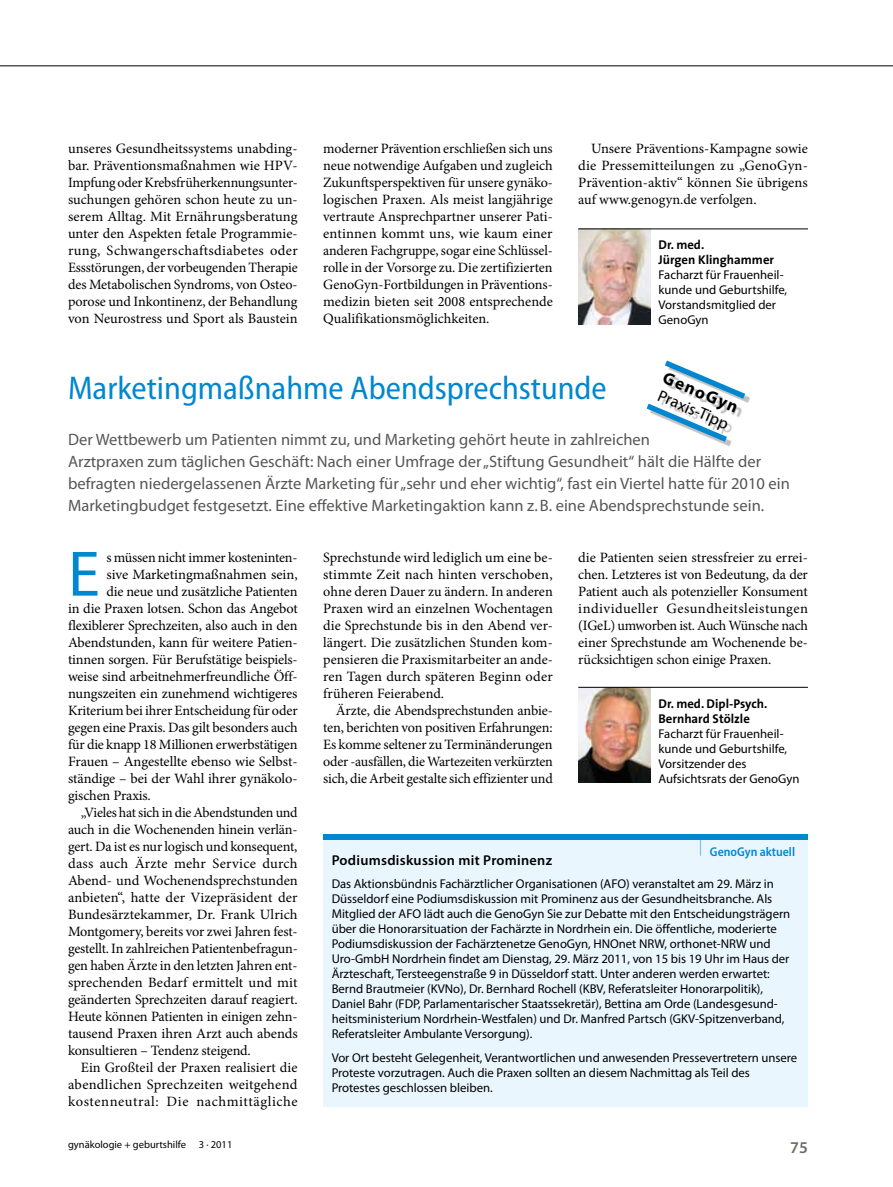
<style>
.page{position:relative;width:893px;height:1187px;background:#fff}
.page>*{position:absolute;margin:0;border:0;box-sizing:border-box;transform-origin:0 0}
.t1{font:64.65px "Myriad Pro";color:#0087cf}
.t2{font:semi-condensed 33px "Myriad Pro";color:#0087cf}
.t3{font:700 17.25px "Myriad Pro";color:#000}
.t4{font:16.5px/21.8px "Myriad Pro";color:#565655}
.t5{font:16.5px "Myriad Pro";color:#000}
.t6{font:600 16.5px "Myriad Pro";color:#6e6d67}
.t7{font:14.25px/17px "Minion Pro";letter-spacing:-.005em;color:#000;text-align:justify}
.t8{font:14.25px "Minion Pro";letter-spacing:.015em;color:#000}
.t9{font:14.25px "Minion Pro";letter-spacing:.04em;color:#000}
.t10{font:600 14.25px "Myriad Pro";letter-spacing:.02em;color:#000}
.t11{font:12.75px/15px "Myriad Pro";letter-spacing:-.005em;color:#000}
.t12{font:700 12.75px/15px "The Sans";color:#000}
.t13{font:600 semi-condensed 12.75px "Myriad Pro";color:#0087cf}
.t14{font:10.5px "Myriad Pro";color:#000}
</style>
<div class="page">
<hr style="left:0;top:66px;width:893px;height:1px;background:#000">
<div style="left:650px;top:364px;width:100px;height:83px;background:#000;opacity:.25"></div>
<svg style="left:647px;top:360px;width:98px;height:82px"></svg>
<div style="left:323px;top:833px;width:485px;height:273px;background:#eaf6fe"></div>
<div style="left:323px;top:833px;width:485px;height:6px;background:#0087cf"></div>
<img style="left:578px;top:230px;width:72px;height:94px">
<hr style="left:578px;top:229px;width:230px;height:1px;background:#000">
<img style="left:578px;top:688px;width:72px;height:94px">
<hr style="left:578px;top:687px;width:230px;height:1px;background:#000">
<p class="t7" style="left:68px;top:140px;width:231px;text-align:left">unseres Gesundheitssystems unabding&shy;bar. Präventionsmaßnahmen wie HPV-Impfung oder Krebsfrüherkennungsunter&shy;suchungen gehören schon heute zu un&shy;serem Alltag. Mit Ernährungsberatung unter den Aspekten fetale Programmie&shy;rung, Schwangerschaftsdiabetes oder Essstörungen, der vorbeugenden Therapie des Metabolischen Syndroms, von Osteo&shy;porose und Inkontinenz, der Behandlung von Neurostress und Sport als Baustein</p>
<p class="t7" style="left:323px;top:140px;width:231px">moderner Prävention erschließen sich uns neue notwendige Aufgaben und zugleich Zukunftsperspektiven für unsere gynäko&shy;logischen Praxen. Als meist langjährige vertraute Ansprechpartner unserer Pati&shy;entinnen kommt uns, wie kaum einer anderen Fachgruppe, sogar eine Schlüssel&shy;rolle in der Vorsorge zu. Die zertifizierten GenoGyn-Fortbildungen in Präventions&shy;medizin bieten seit 2008 entsprechende Qualifikationsmöglichkeiten.</p>
<p class="t7" style="left:578px;top:140px;width:231px;text-indent:13px">Unsere Präventions-Kampagne sowie die Pressemitteilungen zu „GenoGyn-Prävention-aktiv“ können Sie übrigens auf www.genogyn.de verfolgen.</p>
<p class="t12" style="left:659px;top:238px;width:117px">Dr. med.<br>Jürgen Klinghammer</p>
<p class="t11" style="left:659px;top:267px;width:130px">Facharzt für Frauenheil&shy;kunde und Geburtshilfe,<br>Vorstandsmitglied der<br>GenoGyn</p>
<p class="t3" style="left:668px;top:366px;width:82px;rotate:23deg">GenoGyn</p>
<h2 class="t2" style="left:68px;top:370px;width:540px">Marketingmaßnahme Abendsprechstunde</h2>
<p class="t4" style="left:68px;top:428px;width:723px">Der Wettbewerb um Patienten nimmt zu, und Marketing gehört heute in zahlreichen<br>Arztpraxen zum täglichen Geschäft: Nach einer Umfrage der „Stiftung Gesundheit“ hält die Hälfte der befragten niedergelassenen Ärzte Marketing für „sehr und eher wichtig“, fast ein Viertel hatte für 2010 ein Marketingbudget festgesetzt. Eine effektive Marketingaktion kann z.B. eine Abendsprechstunde sein.</p>
<h1 class="t1" style="left:68px;top:534px;width:33px">E</h1>
<p class="t7" style="left:106px;top:548px;width:193px">s müssen nicht immer kosteninten-</p>
<p class="t5" style="left:663px;top:385px;width:77px;rotate:23deg">Praxis-Tipp</p>
<p class="t7" style="left:323px;top:548px;width:231px">Sprechstunde wird lediglich um eine be&shy;stimmte Zeit nach hinten verschoben, ohne deren Dauer zu ändern. In anderen Praxen wird an einzelnen Wochentagen die Sprechstunde bis in den Abend ver&shy;längert. Die zusätzlichen Stunden kom&shy;pensieren die Praxismitarbeiter an ande&shy;ren Tagen durch späteren Beginn oder früheren Feierabend.</p>
<p class="t7" style="left:323px;top:701px;width:231px;text-indent:13px">Ärzte, die Abendsprechstunden anbie&shy;ten, berichten von positiven Erfahrungen:<br>Es komme seltener zu Terminänderungen oder -ausfällen, die Wartezeiten verkürzten sich, die Arbeit gestalte sich effizienter und</p>
<p class="t7" style="left:578px;top:548px;width:231px">die Patienten seien stressfreier zu errei&shy;chen. Letzteres ist von Bedeutung, da der Patient auch als potenzieller Konsument individueller Gesundheitsleistungen (IGeL) umworben ist. Auch Wünsche nach einer Sprechstunde am Wochenende be&shy;rücksichtigen schon einige Praxen.</p>
<p class="t12" style="left:659px;top:696px;width:110px">Dr. med. Dipl-Psych.<br>Bernhard Stölzle</p>
<p class="t11" style="left:659px;top:725px;width:143px">Facharzt für Frauenheil&shy;kunde und Geburtshilfe,<br>Vorsitzender des<br>Aufsichtsrats der GenoGyn</p>
<p class="t7" style="left:106px;top:565px;width:193px">sive Marketingmaßnahmen sein,</p>
<p class="t7" style="left:106px;top:582px;width:193px">die neue und zusätzliche Patienten</p>
<p class="t7" style="left:68px;top:599px;width:231px">in die Praxen lotsen. Schon das Angebot</p>
<p class="t7" style="left:68px;top:616px;width:231px">flexiblerer Sprechzeiten, also auch in den</p>
<p class="t7" style="left:68px;top:633px;width:231px">Abendstunden, kann für weitere Patien-</p>
<p class="t7" style="left:68px;top:650px;width:231px">tinnen sorgen. Für Berufstätige beispiels-</p>
<p class="t7" style="left:68px;top:667px;width:231px">weise sind arbeitnehmerfreundliche Öff-</p>
<p class="t7" style="left:68px;top:684px;width:231px">nungszeiten ein zunehmend wichtigeres</p>
<p class="t7" style="left:68px;top:701px;width:231px">Kriterium bei ihrer Entscheidung für oder</p>
<p class="t7" style="left:68px;top:718px;width:231px">gegen eine Praxis. Das gilt besonders auch</p>
<p class="t7" style="left:68px;top:735px;width:231px">für die knapp 18 Millionen erwerbstätigen</p>
<p class="t7" style="left:68px;top:752px;width:231px">Frauen – Angestellte ebenso wie Selbst-</p>
<p class="t7" style="left:68px;top:769px;width:231px">ständige – bei der Wahl ihrer gynäkolo-</p>
<p class="t7" style="left:68px;top:786px;width:84px">gischen Praxis.</p>
<p class="t7" style="left:81px;top:803px;width:218px">„Vieles hat sich in die Abendstunden und</p>
<p class="t7" style="left:68px;top:820px;width:231px">auch in die Wochenenden hinein verlän-</p>
<p class="t7" style="left:68px;top:837px;width:231px">gert. Da ist es nur logisch und konsequent,</p>
<p class="t8" style="left:68px;top:853px;width:231px">dass auch Ärzte mehr Service durch</p>
<p class="t7" style="left:68px;top:871px;width:231px">Abend- und Wochenendsprechstunden</p>
<p class="t7" style="left:68px;top:888px;width:231px">anbieten“, hatte der Vizepräsident der</p>
<p class="t7" style="left:68px;top:905px;width:231px">Bundesärztekammer, Dr. Frank Ulrich</p>
<p class="t7" style="left:68px;top:922px;width:231px">Montgomery, bereits vor zwei Jahren fest-</p>
<p class="t7" style="left:68px;top:939px;width:231px">gestellt. In zahlreichen Patientenbefragun-</p>
<p class="t7" style="left:68px;top:956px;width:231px">gen haben Ärzte in den letzten Jahren ent-</p>
<p class="t7" style="left:68px;top:973px;width:231px">sprechenden Bedarf ermittelt und mit</p>
<p class="t7" style="left:68px;top:991px;width:231px">geänderten Sprechzeiten darauf reagiert.</p>
<p class="t7" style="left:68px;top:1008px;width:231px">Heute können Patienten in einigen zehn-</p>
<p class="t7" style="left:68px;top:1025px;width:231px">tausend Praxen ihren Arzt auch abends</p>
<p class="t7" style="left:68px;top:1042px;width:184px">konsultieren – Tendenz steigend.</p>
<p class="t7" style="left:81px;top:1059px;width:218px">Ein Großteil der Praxen realisiert die</p>
<p class="t8" style="left:68px;top:1074px;width:231px">abendlichen Sprechzeiten weitgehend</p>
<p class="t9" style="left:68px;top:1091px;width:231px">kostenneutral: Die nachmittägliche</p>
<p class="t13" style="left:696px;top:844px;width:101px"><sup>]</sup> GenoGyn aktuell</p>
<p class="t10" style="left:332px;top:850px;width:222px">Podiumsdiskussion mit Prominenz</p>
<p class="t11" style="left:332px;top:876px;width:460px">Das Aktionsbündnis Fachärztlicher Organisationen (AFO) veranstaltet am 29. März in Düsseldorf eine Podiumsdiskussion mit Prominenz aus der Gesundheitsbranche. Als Mitglied der AFO lädt auch die GenoGyn Sie zur Debatte mit den Entscheidungsträgern über die Honorarsituation der Fachärzte in Nordrhein ein. Die öffentliche, moderierte Podiumsdiskussion der Fachärztenetze GenoGyn, HNOnet NRW, orthonet-NRW und Uro-GmbH Nordrhein findet am Dienstag, 29. März 2011, von 15 bis 19 Uhr im Haus der Ärzteschaft, Tersteegenstraße 9 in Düsseldorf statt. Unter anderen werden erwartet:<br>Bernd Brautmeier (KVNo), Dr. Bernhard Rochell (KBV, Referatsleiter Honorarpolitik), Daniel Bahr (FDP, Parlamentarischer Staatssekretär), Bettina am Orde (Landesgesund&shy;heitsministerium Nordrhein-Westfalen) und Dr. Manfred Partsch (GKV-Spitzenverband, Referatsleiter Ambulante Versorgung).</p>
<p class="t11" style="left:332px;top:1049px;width:467px">Vor Ort besteht Gelegenheit, Verantwortlichen und anwesenden Pressevertretern unsere<br>Proteste vorzutragen. Auch die Praxen sollten an diesem Nachmittag als Teil des<br>Protestes geschlossen bleiben.</p>
<p class="t14" style="left:68px;top:1137px;width:166px">gynäkologie + geburtshilfe 3 · 2011</p>
<p class="t6" style="left:790px;top:1136px;width:19px">75</p>
</div>
